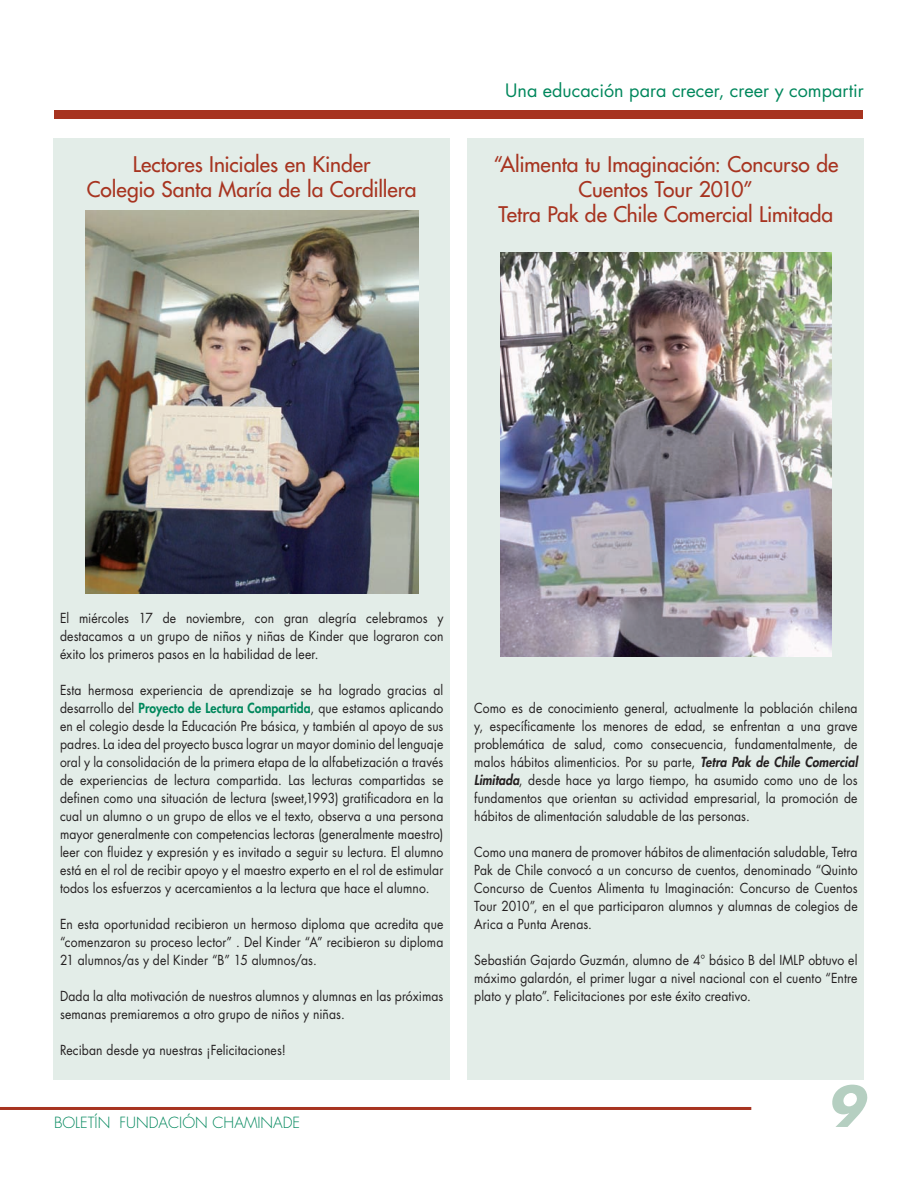
<style>
.page{position:relative;width:918px;height:1188px;background:#fff}
.page>*{position:absolute;margin:0;border:0;box-sizing:border-box;transform-origin:0 0}
.t1{font:italic 700 54px "Futura Std";color:#b5cfc1}
.t2{font:500 21px/25.2px "Futura Std";letter-spacing:-.005em;color:#a73420;text-align:center}
.t3{font:18px "Futura Std";color:#00875c}
.t4{font:300 15px "Futura Std";color:#00875c}
.t5{font:13.5px/18px "Futura Std";letter-spacing:.01em;color:#231f20;text-align:justify;scale:.9 1}
.s1{font-weight:800;color:#00875c}
.s2{font-weight:800;font-style:italic}
</style>
<div class="page">
<div style="left:54px;top:110px;width:808px;height:8px;background:#a73420"></div>
<hr style="left:0;top:1107px;width:751px;height:3px;background:#a73420">
<div style="left:53px;top:139px;width:397px;height:941px;background:#e3ede8"></div>
<div style="left:468px;top:139px;width:396px;height:941px;background:#e3ede8"></div>
<img style="left:85px;top:211px;width:333px;height:383px">
<img style="left:500px;top:253px;width:331px;height:403px">
<h3 class="t3" style="left:505px;top:79px;width:360px">Una educación para crecer, creer y compartir</h3>
<h2 class="t2" style="left:87px;top:152px;width:331px">Lectores Iniciales en Kinder<br>Colegio Santa María de la Cordillera</h2>
<h2 class="t2" style="left:493px;top:152px;width:347px">“Alimenta tu Imaginación: Concurso de<br>Cuentos Tour 2010”<br>Tetra Pak de Chile Comercial Limitada</h2>
<p class="t5" style="left:60px;top:609px;width:428px">El miércoles 17 de noviembre, con gran alegría celebramos y destacamos a un grupo de niños y niñas de Kinder que lograron con éxito los primeros pasos en la habilidad de leer.</p>
<p class="t5" style="left:60px;top:681px;width:428px">Esta hermosa experiencia de aprendizaje se ha logrado gracias al desarrollo del <span class="s1">Proyecto de Lectura Compartida</span>, que estamos aplicando en el colegio desde la Educación Pre básica, y también al apoyo de sus padres. La idea del proyecto busca lograr un mayor dominio del lenguaje oral y la consolidación de la primera etapa de la alfabetización a través de experiencias de lectura compartida. Las lecturas compartidas se definen como una situación de lectura (sweet,1993) gratificadora en la cual un alumno o un grupo de ellos ve el texto, observa a una persona mayor generalmente con competencias lectoras (generalmente maestro) leer con fluidez y expresión y es invitado a seguir su lectura. El alumno está en el rol de recibir apoyo y el maestro experto en el rol de estimular todos los esfuerzos y acercamientos a la lectura que hace el alumno.</p>
<p class="t5" style="left:60px;top:915px;width:428px">En esta oportunidad recibieron un hermoso diploma que acredita que “comenzaron su proceso lector” . Del Kinder “A” recibieron su diploma 21 alumnos/as y del Kinder “B” 15 alumnos/as.</p>
<p class="t5" style="left:60px;top:987px;width:427px">Dada la alta motivación de nuestros alumnos y alumnas en las próximas semanas premiaremos a otro grupo de niños y niñas.</p>
<p class="t5" style="left:60px;top:1041px;width:253px">Reciban desde ya nuestras ¡Felicitaciones!</p>
<p class="t4" style="left:54px;top:1114px;width:248px">BOLETÍN FUNDACIÓN CHAMINADE</p>
<p class="t5" style="left:474px;top:699px;width:428px">Como es de conocimiento general, actualmente la población chilena y, específicamente los menores de edad, se enfrentan a una grave problemática de salud, como consecuencia, fundamentalmente, de malos hábitos alimenticios. Por su parte, <span class="s2">Tetra Pak de Chile Comercial Limitada</span>, desde hace ya largo tiempo, ha asumido como uno de los fundamentos que orientan su actividad empresarial, la promoción de hábitos de alimentación saludable de las personas.</p>
<p class="t5" style="left:474px;top:843px;width:428px">Como una manera de promover hábitos de alimentación saludable, Tetra Pak de Chile convocó a un concurso de cuentos, denominado “Quinto Concurso de Cuentos Alimenta tu Imaginación: Concurso de Cuentos Tour 2010”, en el que participaron alumnos y alumnas de colegios de Arica a Punta Arenas.</p>
<p class="t5" style="left:474px;top:951px;width:427px">Sebastián Gajardo Guzmán, alumno de 4° básico B del IMLP obtuvo el máximo galardón, el primer lugar a nivel nacional con el cuento “Entre plato y plato”. Felicitaciones por este éxito creativo.</p>
<h1 class="t1" style="left:827px;top:1071px;width:39px">9</h1>
</div>
